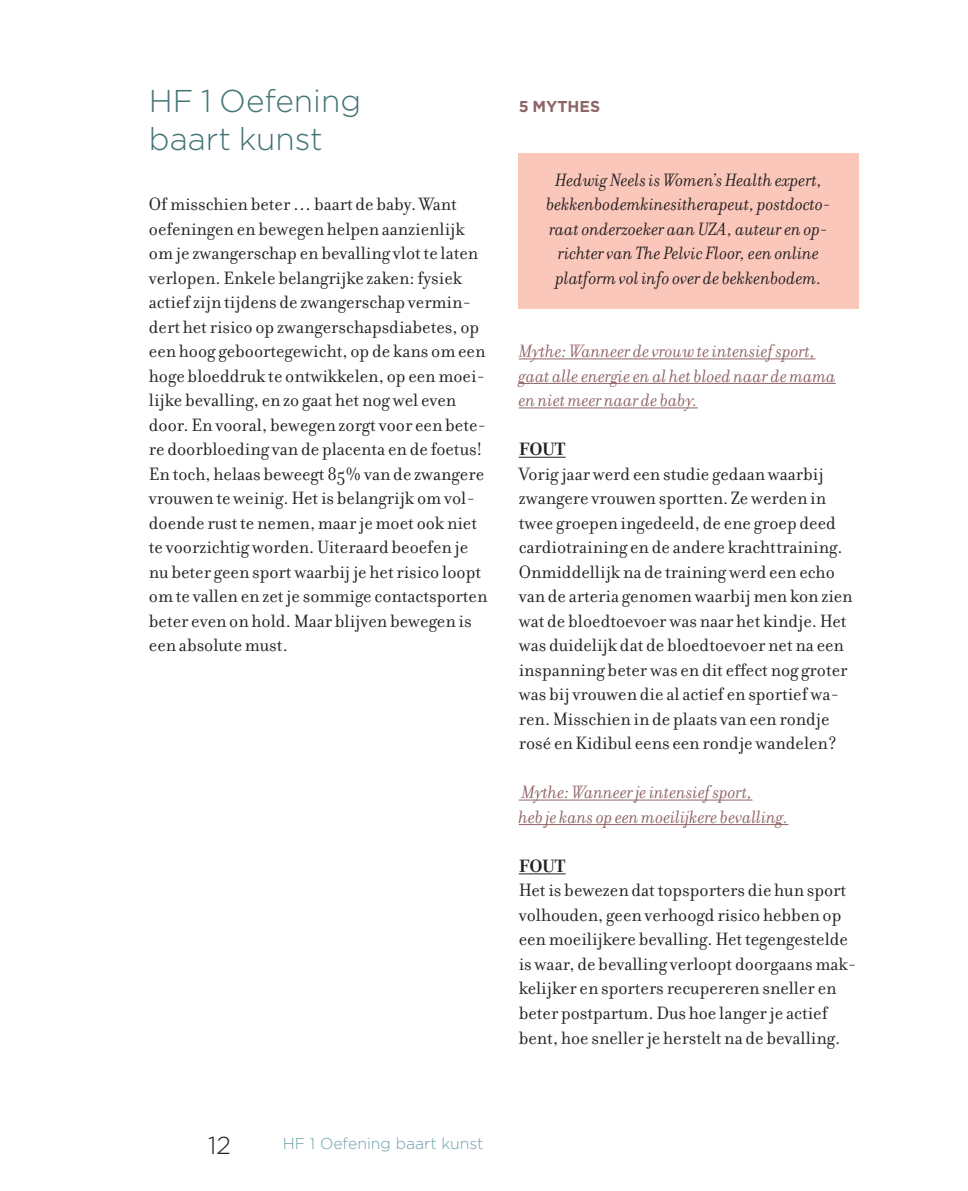
<style>
.page{position:relative;width:968px;height:1191px;background:#fff}
.page>*{position:absolute;margin:0;border:0;box-sizing:border-box;transform-origin:0 0}
.t1{font:300 31.5px/37.8px "Gotham";color:#457476}
.t2{font:300 24.5px "Gotham";color:#231f20}
.t3{font:19.25px/24.5px "Filosofia OT";color:#231f20}
.t4{font:italic 19.25px/24.5px "Filosofia OT";color:#231f20;text-align:center}
.t5{font:italic 19.25px/24.5px "Filosofia OT";color:#906466}
.t6{font:700 19.25px "Filosofia OT";color:#231f20}
.t7{font:300 15.75px "Gotham";color:#6ca1a9}
.t8{font:700 15.75px "Gotham";color:#906466}
</style>
<div class="page">
<div style="left:518px;top:153px;width:340px;height:155px;background:#fbc7bb"></div>
<hr style="left:518px;top:358px;width:297px;height:1px;background:#906466">
<hr style="left:518px;top:383px;width:317px;height:1px;background:#906466">
<hr style="left:518px;top:407px;width:179px;height:1px;background:#906466">
<hr style="left:518px;top:457px;width:47px;height:1px;background:#231f20">
<hr style="left:518px;top:799px;width:234px;height:1px;background:#906466">
<hr style="left:518px;top:824px;width:270px;height:1px;background:#906466">
<hr style="left:518px;top:873px;width:47px;height:1px;background:#231f20">
<h1 class="t1" style="left:149px;top:81px;width:214px">HF 1 Oefening baart kunst</h1>
<p class="t3" style="left:149px;top:192px;width:340px">Of misschien beter … baart de baby. Want oefeningen en bewegen helpen aanzienlijk om je zwangerschap en bevalling vlot te laten verlopen. Enkele belangrijke zaken: fysiek actief zijn tijdens de zwangerschap vermin&shy;dert het risico op zwangerschapsdiabetes, op een hoog geboortegewicht, op de kans om een hoge bloeddruk te ontwikkelen, op een moei&shy;lijke bevalling, en zo gaat het nog wel even door. En vooral, bewegen zorgt voor een bete&shy;re doorbloeding van de placenta en de foetus!<br>En toch, helaas beweegt 85% van de zwangere vrouwen te weinig. Het is belangrijk om vol&shy;doende rust te nemen, maar je moet ook niet te voorzichtig worden. Uiteraard beoefen je nu beter geen sport waarbij je het risico loopt om te vallen en zet je sommige contactsporten beter even on hold. Maar blijven bewegen is een absolute must.</p>
<p class="t8" style="left:518px;top:96px;width:83px">5 MYTHES</p>
<p class="t4" style="left:546px;top:168px;width:286px">Hedwig Neels is Women’s Health expert, bekkenbodemkinesitherapeut, postdocto&shy;raat onderzoeker aan UZA, auteur en op&shy;richter van The Pelvic Floor, een online platform vol info over de bekkenbodem.</p>
<p class="t5" style="left:518px;top:339px;width:318px">Mythe: Wanneer de vrouw te intensief sport, gaat alle energie en al het bloed naar de mama en niet meer naar de baby.</p>
<p class="t6" style="left:518px;top:437px;width:48px">FOUT</p>
<p class="t3" style="left:518px;top:461px;width:335px">Vorig jaar werd een studie gedaan waarbij zwangere vrouwen sportten. Ze werden in twee groepen ingedeeld, de ene groep deed cardiotraining en de andere krachttraining.<br>Onmiddellijk na de training werd een echo van de arteria genomen waarbij men kon zien wat de bloedtoevoer was naar het kindje. Het was duidelijk dat de bloedtoevoer net na een inspanning beter was en dit effect nog groter was bij vrouwen die al actief en sportief wa&shy;ren. Misschien in de plaats van een rondje rosé en Kidibul eens een rondje wandelen?</p>
<p class="t5" style="left:518px;top:780px;width:271px">Mythe: Wanneer je intensief sport,<br>heb je kans op een moeilijkere bevalling.</p>
<p class="t6" style="left:518px;top:854px;width:48px">FOUT</p>
<p class="t3" style="left:518px;top:878px;width:339px">Het is bewezen dat topsporters die hun sport volhouden, geen verhoogd risico hebben op een moeilijkere bevalling. Het tegengestelde is waar, de bevalling verloopt doorgaans mak&shy;kelijker en sporters recupereren sneller en beter postpartum. Dus hoe langer je actief bent, hoe sneller je herstelt na de bevalling.</p>
<p class="t2" style="left:208px;top:1129px;width:24px">12</p>
<p class="t7" style="left:283px;top:1133px;width:202px">HF 1 Oefening baart kunst</p>
</div>
